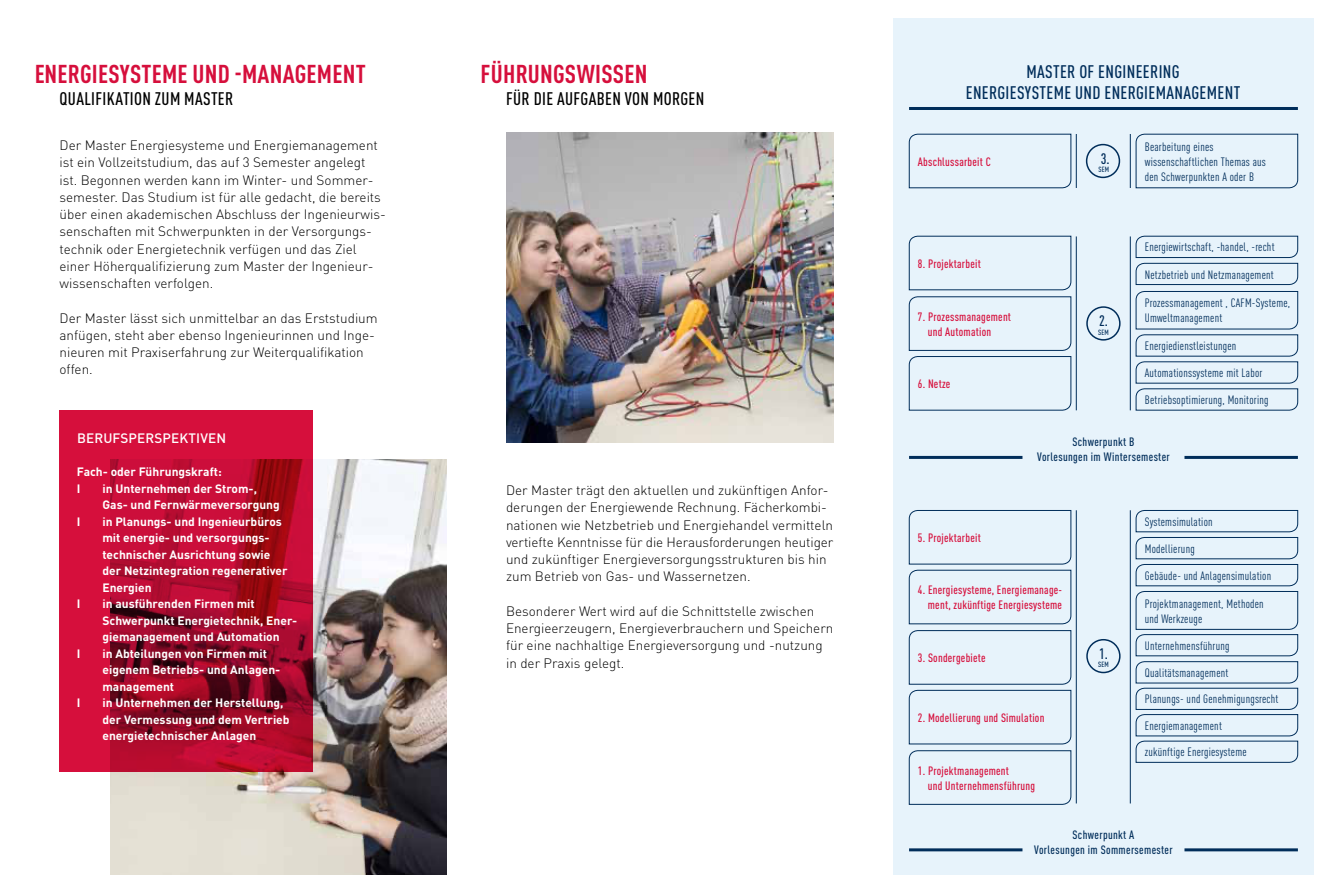
<style>
.page{position:relative;width:1331px;height:893px;background:#fff}
.page>*{position:absolute;margin:0;border:0;box-sizing:border-box;transform-origin:0 0}
.t1{font:700 condensed 25.5px "DIN Pro";letter-spacing:.01em;color:#d60f3c}
.t2{font:500 condensed 18px/21.6px "DIN Pro";letter-spacing:.02em;color:#002d5a;text-align:center}
.t3{font:500 condensed 18px "DIN Pro";letter-spacing:.02em;color:#000}
.t4{font:500 condensed 15px "DIN Pro";color:#002d5a}
.t5{font:300 13.5px/17.2px "DIN Pro";color:#000}
.t6{font:500 13.5px "DIN Pro";letter-spacing:.01em;color:#fff}
.t7{font:condensed 12px/15px "DIN Pro";letter-spacing:.02em;color:#002d5a}
.t8{font:700 12px/16.5px "DIN Pro";color:#fff}
.t9{font:500 condensed 12px/15px "DIN Pro";letter-spacing:.02em;color:#d60f3c}
.t10{font:500 condensed 12px/15px "DIN Pro";letter-spacing:.03em;color:#002d5a;text-align:center}
.t11{font:500 condensed 7.5px "DIN Pro";letter-spacing:.01em;color:#002d5a}
</style>
<div class="page">
<img style="left:111px;top:459px;width:335px;height:416px">
<div style="left:893px;top:18px;width:421px;height:857px;background:#e7f3fb"></div>
<svg style="left:60px;top:410px;width:253px;height:362px;background:#b50c30"></svg>
<img style="left:506px;top:133px;width:327px;height:310px">
<hr style="left:909px;top:107px;width:389px;height:3px;background:#002d5a">
<svg style="left:1136px;top:236px;width:162px;height:49px"></svg>
<svg style="left:1136px;top:291px;width:162px;height:120px"></svg>
<svg style="left:1136px;top:134px;width:162px;height:54px"></svg>
<svg style="left:909px;top:630px;width:162px;height:114px"></svg>
<svg style="left:909px;top:296px;width:162px;height:115px"></svg>
<svg style="left:909px;top:750px;width:162px;height:55px"></svg>
<hr style="left:1076px;top:134px;width:1px;height:54px;background:#002d5a">
<hr style="left:1130px;top:236px;width:1px;height:174px;background:#002d5a">
<hr style="left:1130px;top:510px;width:1px;height:293px;background:#002d5a">
<hr style="left:1076px;top:236px;width:1px;height:174px;background:#002d5a">
<hr style="left:1076px;top:510px;width:1px;height:293px;background:#002d5a">
<hr style="left:1130px;top:134px;width:1px;height:54px;background:#002d5a">
<svg style="left:909px;top:134px;width:162px;height:54px"></svg>
<div style="left:1086px;top:144px;width:34px;height:34px;border:2px solid #002d5a;border-radius:50%"></div>
<div style="left:1086px;top:306px;width:34px;height:35px;border:2px solid #002d5a;border-radius:50%"></div>
<div style="left:1086px;top:639px;width:34px;height:34px;border:2px solid #002d5a;border-radius:50%"></div>
<hr style="left:909px;top:848px;width:113px;height:3px;background:#002d5a">
<hr style="left:909px;top:456px;width:113px;height:3px;background:#002d5a">
<hr style="left:1184px;top:848px;width:114px;height:3px;background:#002d5a">
<hr style="left:1184px;top:456px;width:114px;height:3px;background:#002d5a">
<svg style="left:909px;top:236px;width:162px;height:54px"></svg>
<svg style="left:909px;top:570px;width:162px;height:54px"></svg>
<svg style="left:909px;top:510px;width:162px;height:54px"></svg>
<svg style="left:1136px;top:510px;width:162px;height:253px"></svg>
<h1 class="t1" style="left:34px;top:55px;width:333px">ENERGIESYSTEME UND -MANAGEMENT</h1>
<h2 class="t3" style="left:60px;top:86px;width:175px">QUALIFIKATION ZUM MASTER</h2>
<p class="t5" style="left:60px;top:136px;width:328px">Der Master Energiesysteme und Energiemanagement ist ein Vollzeitstudium, das auf 3 Semester angelegt ist. Begonnen werden kann im Winter- und Sommer&shy;semester. Das Studium ist für alle gedacht, die bereits über einen akademischen Abschluss der Ingenieurwis&shy;senschaften mit Schwerpunkten in der Versorgungs&shy;technik oder Energietechnik verfügen und das Ziel einer Höherqualifizierung zum Master der Ingenieur&shy;wissenschaften verfolgen.</p>
<p class="t5" style="left:60px;top:308px;width:320px">Der Master lässt sich unmittelbar an das Erststudium anfügen, steht aber ebenso Ingenieurinnen und Inge&shy;nieuren mit Praxiserfahrung zur Weiterqualifikation offen.</p>
<p class="t6" style="left:77px;top:428px;width:151px">BERUFSPERSPEKTIVEN</p>
<p class="t8" style="left:77px;top:463px;width:146px">Fach- oder Führungskraft:<br>I</p>
<p class="t8" style="left:102px;top:479px;width:179px">in Unternehmen der Strom-,<br>Gas- und Fernwärmeversorgung</p>
<p class="t8" style="left:77px;top:512px;width:5px">I</p>
<p class="t8" style="left:102px;top:512px;width:187px">in Planungs- und Ingenieurbüros mit energie- und versorgungs&shy;technischer Ausrichtung sowie der Netzintegration regenerativer<br>Energien</p>
<p class="t8" style="left:77px;top:595px;width:5px">I</p>
<p class="t8" style="left:102px;top:595px;width:196px">in ausführenden Firmen mit<br>Schwerpunkt Energietechnik, Ener&shy;giemanagement und Automation</p>
<p class="t8" style="left:77px;top:644px;width:5px">I</p>
<p class="t8" style="left:102px;top:644px;width:179px">in Abteilungen von Firmen mit eigenem Betriebs- und Anlagen&shy;management</p>
<p class="t8" style="left:77px;top:694px;width:5px">I</p>
<p class="t8" style="left:102px;top:694px;width:189px">in Unternehmen der Herstellung, der Vermessung und dem Vertrieb energietechnischer Anlagen</p>
<h1 class="t1" style="left:481px;top:55px;width:168px">FÜHRUNGSWISSEN</h1>
<h2 class="t3" style="left:506px;top:86px;width:200px">FÜR DIE AUFGABEN VON MORGEN</h2>
<p class="t5" style="left:506px;top:481px;width:329px">Der Master trägt den aktuellen und zukünftigen Anfor&shy;derungen der Energiewende Rechnung. Fächerkombi&shy;nationen wie Netzbetrieb und Energiehandel vermitteln vertiefte Kenntnisse für die Herausforderungen heutiger und zukünftiger Energieversorgungsstrukturen bis hin zum Betrieb von Gas- und Wassernetzen.</p>
<p class="t5" style="left:506px;top:601px;width:329px">Besonderer Wert wird auf die Schnittstelle zwischen Energieerzeugern, Energieverbrauchern und Speichern für eine nachhaltige Energieversorgung und -nutzung in der Praxis gelegt.</p>
<h2 class="t2" style="left:966px;top:59px;width:276px">MASTER OF ENGINEERING<br>ENERGIESYSTEME UND ENERGIEMANAGEMENT</h2>
<p class="t9" style="left:918px;top:153px;width:74px">Abschlussarbeit C</p>
<p class="t4" style="left:1101px;top:148px;width:10px">3.</p>
<p class="t11" style="left:1099px;top:164px;width:12px">SEM</p>
<p class="t9" style="left:918px;top:255px;width:64px">8. Projektarbeit</p>
<p class="t9" style="left:928px;top:308px;width:85px;text-indent:-10px">7. Prozessmanagement und Automation</p>
<p class="t9" style="left:918px;top:375px;width:34px">6. Netze</p>
<p class="t4" style="left:1099px;top:310px;width:10px">2.</p>
<p class="t11" style="left:1098px;top:327px;width:12px">SEM</p>
<p class="t7" style="left:1145px;top:138px;width:123px">Bearbeitung eines wissenschaftlichen Themas aus den Schwerpunkten A oder B</p>
<p class="t7" style="left:1145px;top:239px;width:131px">Energiewirtschaft, -handel, -recht</p>
<p class="t7" style="left:1145px;top:266px;width:131px">Netzbetrieb und Netzmanagement</p>
<p class="t7" style="left:1145px;top:295px;width:147px">Prozessmanagement , CAFM-Systeme,<br>Umweltmanagement</p>
<p class="t7" style="left:1145px;top:338px;width:93px">Energiedienstleistungen</p>
<p class="t7" style="left:1145px;top:365px;width:119px">Automationssysteme mit Labor</p>
<p class="t7" style="left:1145px;top:392px;width:125px">Betriebsoptimierung, Monitoring</p>
<p class="t10" style="left:1037px;top:434px;width:134px">Schwerpunkt B<br>Vorlesungen im Wintersemester</p>
<p class="t9" style="left:918px;top:529px;width:64px">5. Projektarbeit</p>
<p class="t9" style="left:918px;top:581px;width:146px;text-align:right">4. Energiesysteme, Energiemanage&shy;ment, zukünftige Energiesysteme</p>
<p class="t9" style="left:918px;top:649px;width:69px">3. Sondergebiete</p>
<p class="t9" style="left:918px;top:709px;width:128px">2. Modellierung und Simulation</p>
<p class="t9" style="left:928px;top:762px;width:109px;text-indent:-10px">1. Projektmanagement<br>und Unternehmensführung</p>
<p class="t4" style="left:1099px;top:643px;width:10px">1.</p>
<p class="t11" style="left:1098px;top:659px;width:12px">SEM</p>
<p class="t7" style="left:1145px;top:513px;width:69px">Systemsimulation</p>
<p class="t7" style="left:1145px;top:540px;width:51px">Modellierung</p>
<p class="t7" style="left:1145px;top:567px;width:128px">Gebäude- und Anlagensimulation</p>
<p class="t7" style="left:1145px;top:595px;width:121px">Projektmanagement, Methoden und Werkzeuge</p>
<p class="t7" style="left:1145px;top:637px;width:86px">Unternehmensführung</p>
<p class="t7" style="left:1145px;top:664px;width:85px">Qualitätsmanagement</p>
<p class="t7" style="left:1145px;top:691px;width:135px">Planungs- und Genehmigungsrecht</p>
<p class="t7" style="left:1145px;top:717px;width:79px">Energiemanagement</p>
<p class="t7" style="left:1145px;top:744px;width:103px">zukünftige Energiesysteme</p>
<p class="t10" style="left:1034px;top:826px;width:140px">Schwerpunkt A<br>Vorlesungen im Sommersemester</p>
</div>
